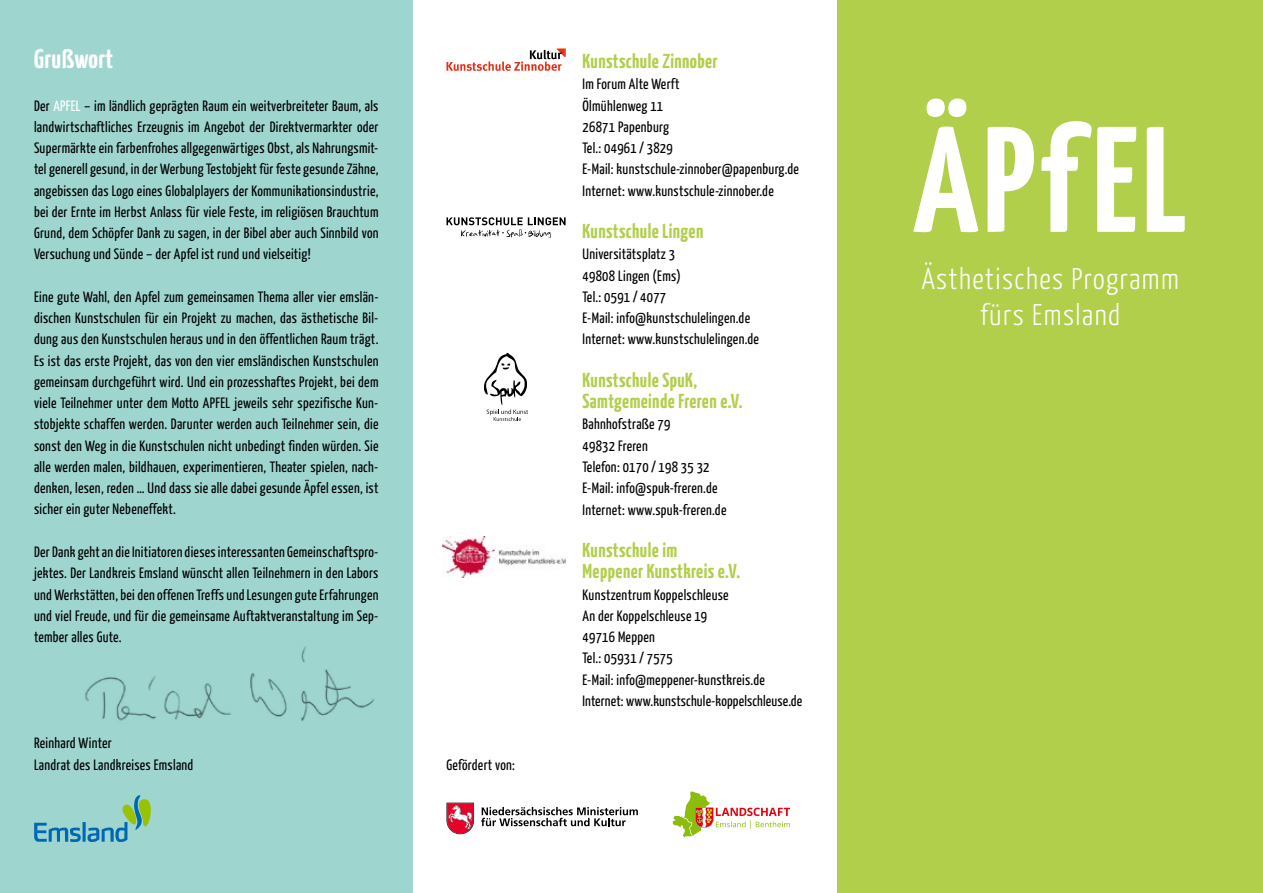
<style>
.page{position:relative;width:1263px;height:893px;background:#fff}
.page>*{position:absolute;margin:0;border:0;box-sizing:border-box;transform-origin:0 0}
.t1{font:700 150px "Yanone Kaffeesatz";letter-spacing:.03em;color:#fff}
.t2{font:300 30px/36px "Yanone Kaffeesatz";letter-spacing:.05em;color:#fff;text-align:center}
.t3{font:700 27px "Yanone Kaffeesatz";letter-spacing:.015em;color:#fff}
.t4{font:700 20.25px/21.3px "Yanone Kaffeesatz";letter-spacing:.02em;color:#b1cf4b}
.t5{font:15px/21.3px "Yanone Kaffeesatz";letter-spacing:.02em;color:#000}
.s1{color:#fff}
</style>
<div class="page">
<div style="left:838px;top:0;width:425px;height:893px;background:#b1cf4b"></div>
<svg style="left:446px;top:217px;width:120px;height:21px"></svg>
<svg style="left:484px;top:353px;width:44px;height:68px"></svg>
<svg style="left:446px;top:48px;width:120px;height:23px"></svg>
<img style="left:442px;top:536px;width:124px;height:42px">
<svg style="left:446px;top:803px;width:28px;height:31px"></svg>
<svg style="left:481px;top:807px;width:157px;height:19px"></svg>
<svg style="left:672px;top:791px;width:118px;height:47px"></svg>
<div style="left:0;top:0;width:412px;height:893px;background:#9ed5cf"></div>
<svg style="left:34px;top:795px;width:117px;height:47px"></svg>
<img style="left:85px;top:646px;width:290px;height:75px">
<img style="left:55px;top:642px;width:66px;height:1px">
<h3 class="t3" style="left:34px;top:42px;width:81px">Grußwort</h3>
<p class="t5" style="left:34px;top:94px;width:346px;text-align:justify">Der <span class="s1">APFEL</span> – im ländlich geprägten Raum ein weitverbreiteter Baum, als landwirtschaftliches Erzeugnis im Angebot der Direktvermarkter oder Supermärkte ein farbenfrohes allgegenwärtiges Obst, als Nahrungsmit&shy;tel generell gesund, in der Werbung Testobjekt für feste gesunde Zähne, angebissen das Logo eines Globalplayers der Kommunikationsindustrie, bei der Ernte im Herbst Anlass für viele Feste, im religiösen Brauchtum Grund, dem Schöpfer Dank zu sagen, in der Bibel aber auch Sinnbild von Versuchung und Sünde – der Apfel ist rund und vielseitig!</p>
<p class="t5" style="left:34px;top:286px;width:346px;text-align:justify">Eine gute Wahl, den Apfel zum gemeinsamen Thema aller vier emslän&shy;dischen Kunstschulen für ein Projekt zu machen, das ästhetische Bil&shy;dung aus den Kunstschulen heraus und in den öffentlichen Raum trägt.<br>Es ist das erste Projekt, das von den vier emsländischen Kunstschulen gemeinsam durchgeführt wird. Und ein prozesshaftes Projekt, bei dem viele Teilnehmer unter dem Motto APFEL jeweils sehr spezifische Kun&shy;stobjekte schaffen werden. Darunter werden auch Teilnehmer sein, die sonst den Weg in die Kunstschulen nicht unbedingt finden würden. Sie alle werden malen, bildhauen, experimentieren, Theater spielen, nach&shy;denken, lesen, reden … Und dass sie alle dabei gesunde Äpfel essen, ist sicher ein guter Nebeneffekt.</p>
<p class="t5" style="left:34px;top:541px;width:346px;text-align:justify">Der Dank geht an die Initiatoren dieses interessanten Gemeinschaftspro&shy;jektes. Der Landkreis Emsland wünscht allen Teilnehmern in den Labors und Werkstätten, bei den offenen Treffs und Lesungen gute Erfahrungen und viel Freude, und für die gemeinsame Auftaktveranstaltung im Sep&shy;tember alles Gute.</p>
<p class="t5" style="left:34px;top:732px;width:161px">Reinhard Winter<br>Landrat des Landkreises Emsland</p>
<p class="t5" style="left:446px;top:753px;width:70px">Gefördert von:</p>
<h3 class="t4" style="left:583px;top:50px;width:136px">Kunstschule Zinnober</h3>
<p class="t5" style="left:583px;top:73px;width:218px">Im Forum Alte Werft<br>Ölmühlenweg 11<br>26871 Papenburg<br>Tel.: 04961 / 3829<br>E-Mail: kunstschule-zinnober@papenburg.de<br>Internet: www.kunstschule-zinnober.de</p>
<h3 class="t4" style="left:583px;top:220px;width:122px">Kunstschule Lingen</h3>
<p class="t5" style="left:583px;top:243px;width:178px">Universitätsplatz 3<br>49808 Lingen (Ems)<br>Tel.: 0591 / 4077<br>E-Mail: info@kunstschulelingen.de<br>Internet: www.kunstschulelingen.de</p>
<h3 class="t4" style="left:583px;top:369px;width:162px">Kunstschule SpuK,<br>Samtgemeinde Freren e.V.</h3>
<p class="t5" style="left:583px;top:413px;width:145px">Bahnhofstraße 79<br>49832 Freren<br>Telefon: 0170 / 198 35 32<br>E-Mail: info@spuk-freren.de<br>Internet: www.spuk-freren.de</p>
<h3 class="t4" style="left:583px;top:539px;width:159px">Kunstschule im<br>Meppener Kunstkreis e.V.</h3>
<p class="t5" style="left:583px;top:583px;width:221px">Kunstzentrum Koppelschleuse<br>An der Koppelschleuse 19<br>49716 Meppen<br>Tel.: 05931 / 7575<br>E-Mail: info@meppener-kunstkreis.de<br>Internet: www.kunstschule-koppelschleuse.de</p>
<h1 class="t1" style="left:913px;top:88px;width:276px">ÄPfEL</h1>
<h2 class="t2" style="left:922px;top:260px;width:259px">Ästhetisches Programm fürs Emsland</h2>
</div>
